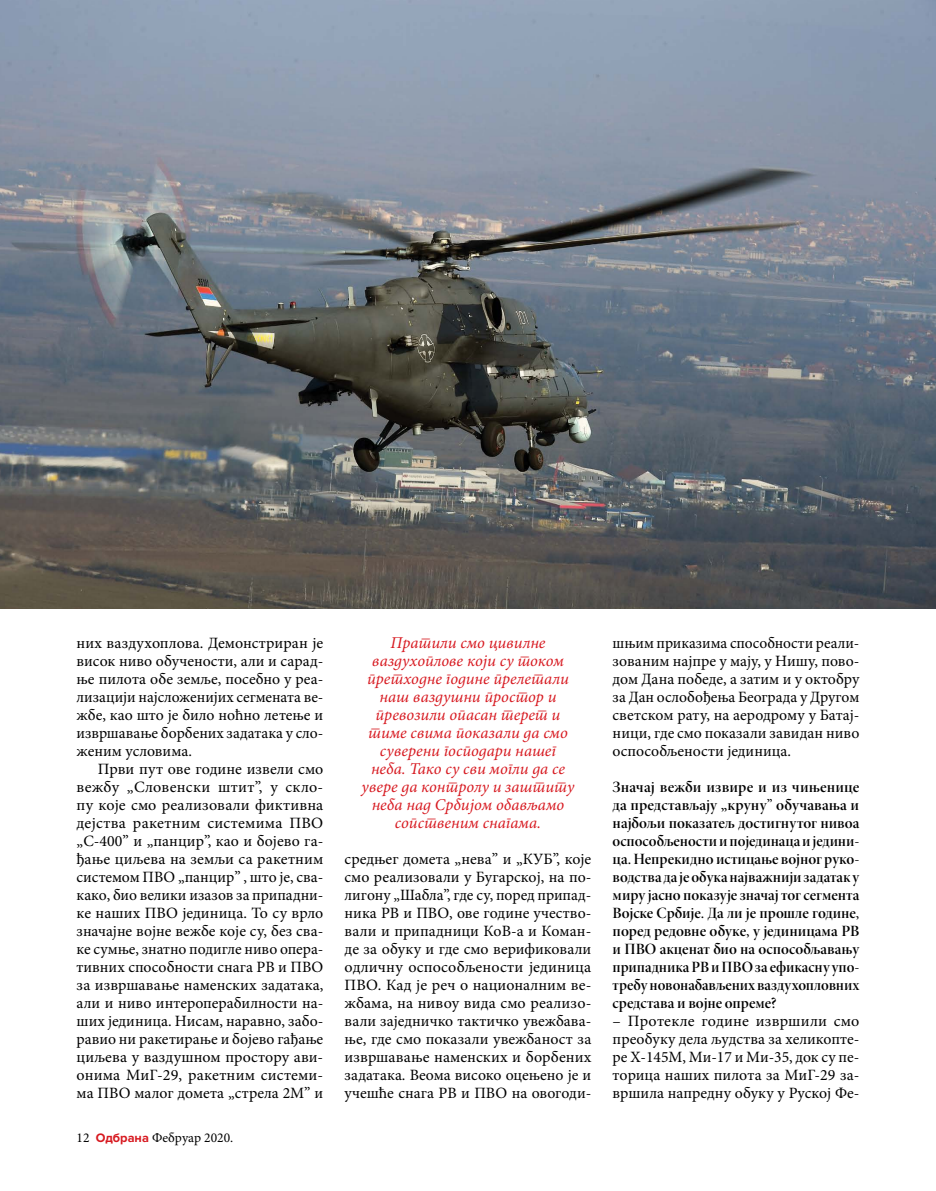
<style>
.page{position:relative;width:936px;height:1191px;background:#fff}
.page>*{position:absolute;margin:0;border:0;box-sizing:border-box;transform-origin:0 0}
.t1{font:italic 16.5px/18px "Minion Pro";color:#d71920;text-align:center}
.t2{font:15.75px/18px "Minion Pro";color:#000;text-align:justify}
.t3{font:15.75px/18px "Minion Pro Semibold Disp";letter-spacing:-.01em;color:#000;text-align:justify}
.t4{font:13.5px "Minion Pro";color:#000}
.s1{font-family:"Proxima Nova";font-weight:700;font-size:12.75px;color:#d71920}
</style>
<div class="page">
<img style="left:0;top:0;width:935px;height:608px">
<p class="t2" style="left:77px;top:634px;width:248px">них ваздухоплова. Демонстриран је висок ниво обучености, али и сарад&shy;ње пилота обе земље, посебно у реа&shy;лизацији најсложенијих сегмената ве&shy;жбе, као што је било ноћно летење и извршавање борбених задатака у сло&shy;женим условима.</p>
<p class="t2" style="left:77px;top:760px;width:248px;text-indent:21px">Први пут ове године извели смо вежбу „Словенски штит”, у скло&shy;пу које смо реализовали фиктивна дејства ракетним системима ПВО „С-400” и „панцир”, као и бојево га&shy;ђање циљева на земљи са ракетним системом ПВО „панцир” , што је, сва&shy;како, био велики изазов за припадни&shy;ке наших ПВО јединица. То су врло значајне војне вежбе које су, без сва&shy;ке сумње, знатно подигле ниво опера&shy;тивних способности снага РВ и ПВО за извршавање наменских задатака, али и ниво интероперабилности на&shy;ших јединица. Нисам, наравно, забо&shy;равио ни ракетирање и бојево гађање циљева у ваздушном простору ави&shy;онима МиГ-29, ракетним системи&shy;ма ПВО малог домета „стрела 2М” и</p>
<p class="t4" style="left:77px;top:1129px;width:158px">12 <span class="s1">Одбрана</span> Фебруар 2020.</p>
<p class="t1" style="left:361px;top:634px;width:214px">Пратили смо цивилне ваздухоплове који су током претходне године прелетали наш ваздушни простор и превозили опасан терет и тиме свима показали да смо суверени господари нашег неба. Тако су сви могли да се увере да контролу и заштиту неба над Србијом обављамо сопственим снагама.</p>
<p class="t2" style="left:344px;top:850px;width:248px">средњег домета „нева” и „КУБ”, које смо реализовали у Бугарској, на по&shy;лигону „Шабла”, где су, поред припад&shy;ника РВ и ПВО, ове године учество&shy;вали и припадници КоВ-а и Коман&shy;де за обуку и где смо верификовали одличну оспособљености јединица ПВО. Кад је реч о националним ве&shy;жбама, на нивоу вида смо реализо&shy;вали заједничко тактичко увежбава&shy;ње, где смо показали увежбаност за извршавање наменских и борбених задатака. Веома високо оцењено је и учешће снага РВ и ПВО на овогоди-</p>
<p class="t2" style="left:612px;top:634px;width:248px">шњим приказима способности реали&shy;зованим најпре у мају, у Нишу, пово&shy;дом Дана победе, а затим и у октобру за Дан ослобођења Београда у Другом светском рату, на аеродрому у Батај&shy;ници, где смо показали завидан ниво оспособљености јединица.</p>
<p class="t3" style="left:612px;top:778px;width:248px">Значај вежби извире и из чињенице да представљају „круну” обучавања и најбољи показатељ достигнутог нивоа оспособљености и појединаца и једини&shy;ца. Непрекидно истицање војног руко&shy;водства да је обука најважнији задатак у миру јасно показује значај тог сегмента Војске Србије. Да ли је прошле године, поред редовне обуке, у јединицама РВ и ПВО акценат био на оспособљавању припадника РВ и ПВО за ефикасну упо&shy;требу новонабављених ваздухопловних средстава и војне опреме?</p>
<p class="t2" style="left:612px;top:1012px;width:248px">– Протекле године извршили смо преобуку дела људства за хеликопте&shy;ре Х-145М, Ми-17 и Ми-35, док су пе&shy;торица наших пилота за МиГ-29 за&shy;вршила напредну обуку у Руској Фе-</p>
</div>
